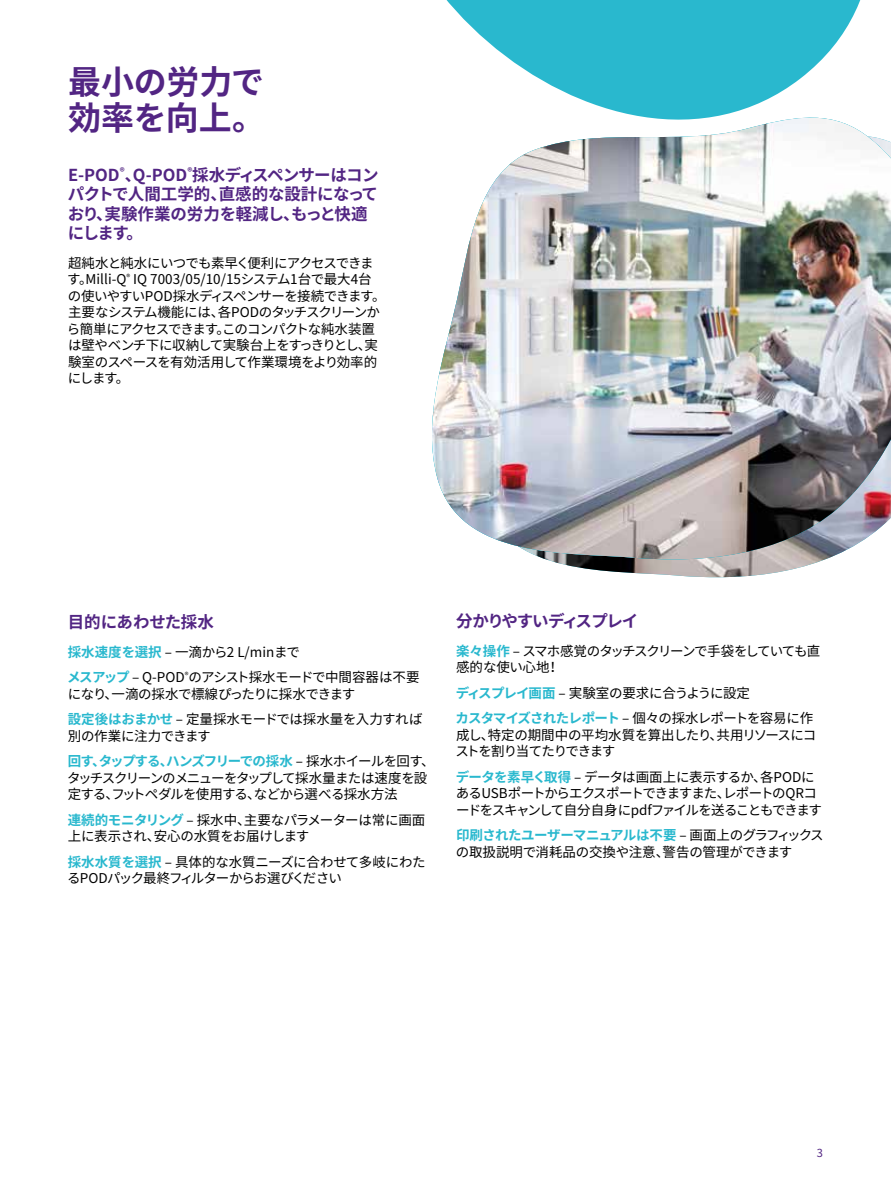
<style>
.page{position:relative;width:891px;height:1188px;background:#fff}
.page>*{position:absolute;margin:0;border:0;box-sizing:border-box;transform-origin:0 0}
.t1{font:700 33px/36px "Noto Sans CJ Kjp";color:#522583}
.t2{font:700 16.5px/19.5px "Noto Sans CJ Kjp";letter-spacing:-.03em;color:#522583}
.t3{font:700 16.5px "Noto Sans CJ Kjp";letter-spacing:-.085em;color:#522583}
.t4{font:700 16.5px "Noto Sans CJ Kjp";letter-spacing:-.01em;color:#522583}
.t5{font:13.5px/16.5px "Noto Sans CJ Kjp";letter-spacing:-.04em;color:#000}
.t6{font:13.5px/16.5px "Noto Sans CJ Kjp";letter-spacing:-.065em;color:#000}
.t7{font:13.5px/25.5px "Noto Sans CJ Kjp";letter-spacing:-.02em;color:#000}
.t8{font:13.5px/16.5px "Noto Sans CJ Kjp";letter-spacing:-.07em;color:#000}
.t9{font:13.5px/16.5px "Noto Sans CJ Kjp";letter-spacing:-.015em;color:#000}
.t10{font:11.1px "Noto Sans CJ Kjp";color:#522583}
.s1{font-weight:700;color:#29b8ce}
</style>
<div class="page">
<img style="left:562px;top:564px;width:250px;height:14px">
<svg style="left:446px;top:0;width:415px;height:108px;fill:#29b8ce"></svg>
<svg style="left:548px;top:108px;width:275px;height:456px"></svg>
<img style="left:432px;top:118px;width:459px;height:442px">
<h1 class="t1" style="left:68px;top:65px;width:198px">最小の労力で効率を向上。</h1>
<p class="t2" style="left:68px;top:165px;width:312px">E-POD<sup>®</sup>、Q-POD<sup>®</sup>採水ディスペンサーはコンパクトで人間工学的、直感的な設計になっており、実験作業の労力を軽減し、もっと快適にします。</p>
<p class="t5" style="left:67px;top:255px;width:320px">超純水と純水にいつでも素早く便利にアクセスできます。Milli-Q<sup>®</sup> IQ 7003/05/10/15システム1台で最大4台の使いやすいPOD採水ディスペンサーを接続できます。主要なシステム機能には、各PODのタッチスクリーンから簡単にアクセスできます。このコンパクトな純水装置は壁やベンチ下に収納して実験台上をすっきりとし、実験室のスペースを有効活用して作業環境をより効率的にします。</p>
<p class="t4" style="left:68px;top:613px;width:148px">目的にあわせた採水</p>
<p class="t7" style="left:67px;top:639px;width:354px"><span class="s1">採水速度を選択</span> – 一滴から2 L/minまで<br><span class="s1">メスアップ</span> – Q-POD<sup>®</sup>のアシスト採水モードで中間容器は不要</p>
<p class="t5" style="left:68px;top:681px;width:356px;line-height:25.5px">になり、一滴の採水で標線ぴったりに採水できます<br><span class="s1">設定後はおまかせ</span> – 定量採水モードでは採水量を入力すれば</p>
<p class="t5" style="left:68px;top:723px;width:368px;line-height:25.5px">別の作業に注力できます<br><span class="s1">回す、タップする、ハンズフリーでの採水</span> – 採水ホイールを回す、</p>
<p class="t8" style="left:67px;top:770px;width:362px">タッチスクリーンのメニューをタップして採水量または速度を設定する、フットペダルを使用する、などから選べる採水方法</p>
<p class="t7" style="left:68px;top:812px;width:359px;line-height:16.5px"><span class="s1">連続的モニタリング</span> – 採水中、主要なパラメーターは常に画面上に表示され、安心の水質をお届けします</p>
<p class="t5" style="left:67px;top:854px;width:360px"><span class="s1">採水水質を選択</span> – 具体的な水質ニーズに合わせて多岐にわたるPODパック最終フィルターからお選びください</p>
<p class="t3" style="left:456px;top:611px;width:184px">分かりやすいディスプレイ</p>
<p class="t6" style="left:456px;top:643px;width:366px"><span class="s1">楽々操作</span> – スマホ感覚のタッチスクリーンで手袋をしていても直感的な使い心地！</p>
<p class="t5" style="left:456px;top:680px;width:359px;line-height:25.5px"><span class="s1">ディスプレイ画面</span> – 実験室の要求に合うように設定<br><span class="s1">カスタマイズされたレポート</span> – 個々の採水レポートを容易に作</p>
<p class="t6" style="left:455px;top:727px;width:362px">成し、特定の期間中の平均水質を算出したり、共用リソースにコストを割り当てたりできます</p>
<p class="t6" style="left:456px;top:769px;width:368px"><span class="s1">データを素早く取得</span> – データは画面上に表示するか、各PODにあるUSBポートからエクスポートできますまた、レポートのQRコードをスキャンして自分自身にpdfファイルを送ることもできます</p>
<p class="t9" style="left:456px;top:827px;width:369px"><span class="s1">印刷されたユーザーマニュアルは不要</span> – 画面上のグラフィックスの取扱説明で消耗品の交換や注意、警告の管理ができます</p>
<p class="t10" style="left:817px;top:1147px;width:8px">3</p>
</div>
